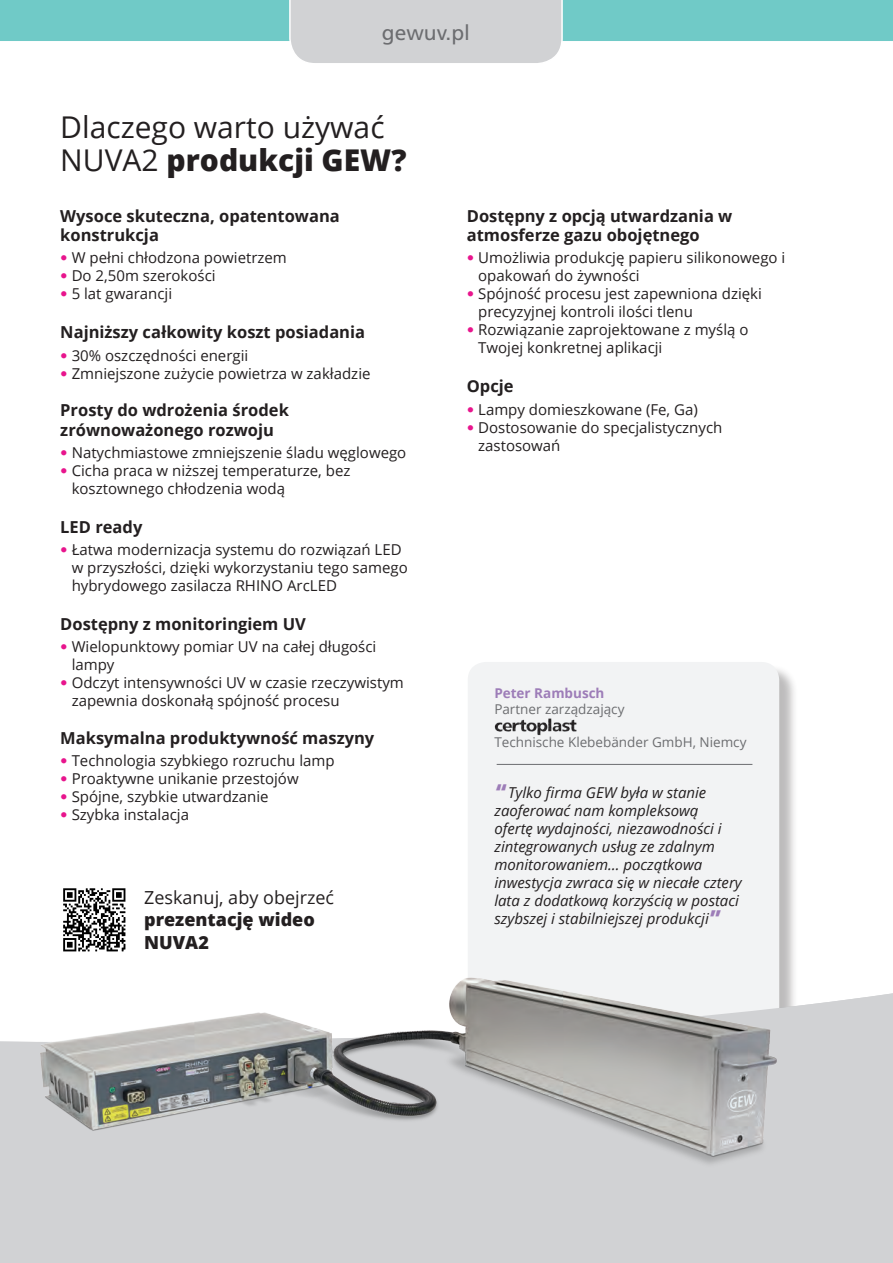
<style>
.page{position:relative;width:893px;height:1263px;background:#fff}
.page>*{position:absolute;margin:0;border:0;box-sizing:border-box;transform-origin:0 0}
.t1{font:30px/33px "Open Sans";color:#231f20}
.t2{font:21px "Frutiger LT";color:#6c6d70}
.t3{font:800 18px/22.5px "Open Sans";color:#231f20}
.t4{font:18px "Open Sans";color:#231f20}
.t5{font:700 16.5px/19.5px "Open Sans";color:#231f20}
.t6{font:15px/18px "Open Sans";color:#231f20}
.t7{font:italic 15px/18px "Open Sans";color:#231f20}
.t8{font:13.5px/16.2px "Open Sans";color:#6c6d70}
.s1{font-weight:800}
.s2{font-family:"Frutiger LT";font-weight:300;color:#e8158d}
.s3{font-weight:700;color:#9d7db8}
.s4{font-family:"Frutiger LT";font-weight:900;font-style:normal;font-size:22.5px;color:#9d7db8}
</style>
<div class="page">
<div style="left:470px;top:664px;width:328px;height:425px;background:#231f20;opacity:.3"></div>
<div style="left:468px;top:662px;width:311px;height:408px;background:#f2f3f4;border-radius:18px"></div>
<hr style="left:497px;top:764px;width:255px;height:1px;background:#6c6d70">
<div style="left:0;top:981px;width:893px;height:282px;background:#d1d2d4"></div>
<svg style="left:0;top:0;width:893px;height:63px"></svg>
<img style="left:10px;top:944px;width:776px;height:274px">
<img style="left:495px;top:718px;width:82px;height:18px">
<img style="left:54px;top:888px;width:77px;height:72px">
<p class="t2" style="left:382px;top:20px;width:90px">gewuv.pl</p>
<p class="t1" style="left:60px;top:110px;width:348px">Dlaczego warto używać<br>NUVA2 <span class="s1">produkcji GEW?</span></p>
<p class="t5" style="left:60px;top:205px;width:281px">Wysoce skuteczna, opatentowana konstrukcja</p>
<p class="t6" style="left:60px;top:248px;width:228px"><span class="s2">•</span> W pełni chłodzona powietrzem</p>
<p class="t6" style="left:60px;top:266px;width:157px"><span class="s2">•</span> Do 2,50m szerokości</p>
<p class="t6" style="left:60px;top:284px;width:113px"><span class="s2">•</span> 5 lat gwarancji</p>
<p class="t5" style="left:60px;top:322px;width:306px">Najniższy całkowity koszt posiadania</p>
<p class="t6" style="left:60px;top:346px;width:190px"><span class="s2">•</span> 30% oszczędności energii</p>
<p class="t6" style="left:60px;top:364px;width:312px"><span class="s2">•</span> Zmniejszone zużycie powietrza w zakładzie</p>
<p class="t5" style="left:60px;top:400px;width:230px">Prosty do wdrożenia środek zrównoważonego rozwoju</p>
<p class="t6" style="left:60px;top:443px;width:348px"><span class="s2">•</span> Natychmiastowe zmniejszenie śladu węglowego</p>
<p class="t6" style="left:72px;top:461px;width:280px;text-indent:-11px"><span class="s2">•</span> Cicha praca w niższej temperaturze, bez kosztownego chłodzenia wodą</p>
<p class="t5" style="left:60px;top:517px;width:84px">LED ready</p>
<p class="t6" style="left:72px;top:540px;width:338px;text-indent:-11px"><span class="s2">•</span> Łatwa modernizacja systemu do rozwiązań LED w przyszłości, dzięki wykorzystaniu tego samego hybrydowego zasilacza RHINO ArcLED</p>
<p class="t5" style="left:60px;top:614px;width:247px">Dostępny z monitoringiem UV</p>
<p class="t6" style="left:72px;top:637px;width:306px;text-indent:-11px"><span class="s2">•</span> Wielopunktowy pomiar UV na całej długości lampy</p>
<p class="t6" style="left:72px;top:673px;width:334px;text-indent:-11px"><span class="s2">•</span> Odczyt intensywności UV w czasie rzeczywistym zapewnia doskonałą spójność procesu</p>
<p class="t5" style="left:60px;top:728px;width:316px">Maksymalna produktywność maszyny</p>
<p class="t6" style="left:60px;top:751px;width:276px"><span class="s2">•</span> Technologia szybkiego rozruchu lamp</p>
<p class="t6" style="left:60px;top:769px;width:240px"><span class="s2">•</span> Proaktywne unikanie przestojów</p>
<p class="t6" style="left:60px;top:787px;width:210px"><span class="s2">•</span> Spójne, szybkie utwardzanie</p>
<p class="t6" style="left:60px;top:805px;width:130px"><span class="s2">•</span> Szybka instalacja</p>
<p class="t4" style="left:144px;top:885px;width:191px">Zeskanuj, aby obejrzeć</p>
<p class="t3" style="left:144px;top:908px;width:172px">prezentację wideo<br>NUVA2</p>
<p class="t5" style="left:467px;top:205px;width:267px">Dostępny z opcją utwardzania w atmosferze gazu obojętnego</p>
<p class="t6" style="left:478px;top:248px;width:309px;text-indent:-11px"><span class="s2">•</span> Umożliwia produkcję papieru silikonowego i opakowań do żywności</p>
<p class="t6" style="left:478px;top:284px;width:285px;text-indent:-11px"><span class="s2">•</span> Spójność procesu jest zapewniona dzięki precyzyjnej kontroli ilości tlenu</p>
<p class="t6" style="left:478px;top:320px;width:272px;text-indent:-11px"><span class="s2">•</span> Rozwiązanie zaprojektowane z myślą o<br>Twojej konkretnej aplikacji</p>
<p class="t5" style="left:467px;top:376px;width:48px">Opcje</p>
<p class="t6" style="left:467px;top:400px;width:233px"><span class="s2">•</span> Lampy domieszkowane (Fe, Ga)</p>
<p class="t6" style="left:478px;top:418px;width:246px;text-indent:-11px"><span class="s2">•</span> Dostosowanie do specjalistycznych zastosowań</p>
<p class="t8" style="left:494px;top:685px;width:132px"><span class="s3">Peter Rambusch<br></span>Partner zarządzający</p>
<p class="t8" style="left:494px;top:733px;width:254px">Technische Klebebänder GmbH, Niemcy</p>
<p class="t7" style="left:494px;top:783px;width:249px"><span class="s4">“</span>Tylko firma GEW była w stanie zaoferować nam kompleksową<br>ofertę wydajności, niezawodności i zintegrowanych usług ze zdalnym monitorowaniem… początkowa inwestycja zwraca się w niecałe cztery lata z dodatkową korzyścią w postaci szybszej i stabilniejszej produkcji<span class="s4">”</span></p>
</div>
